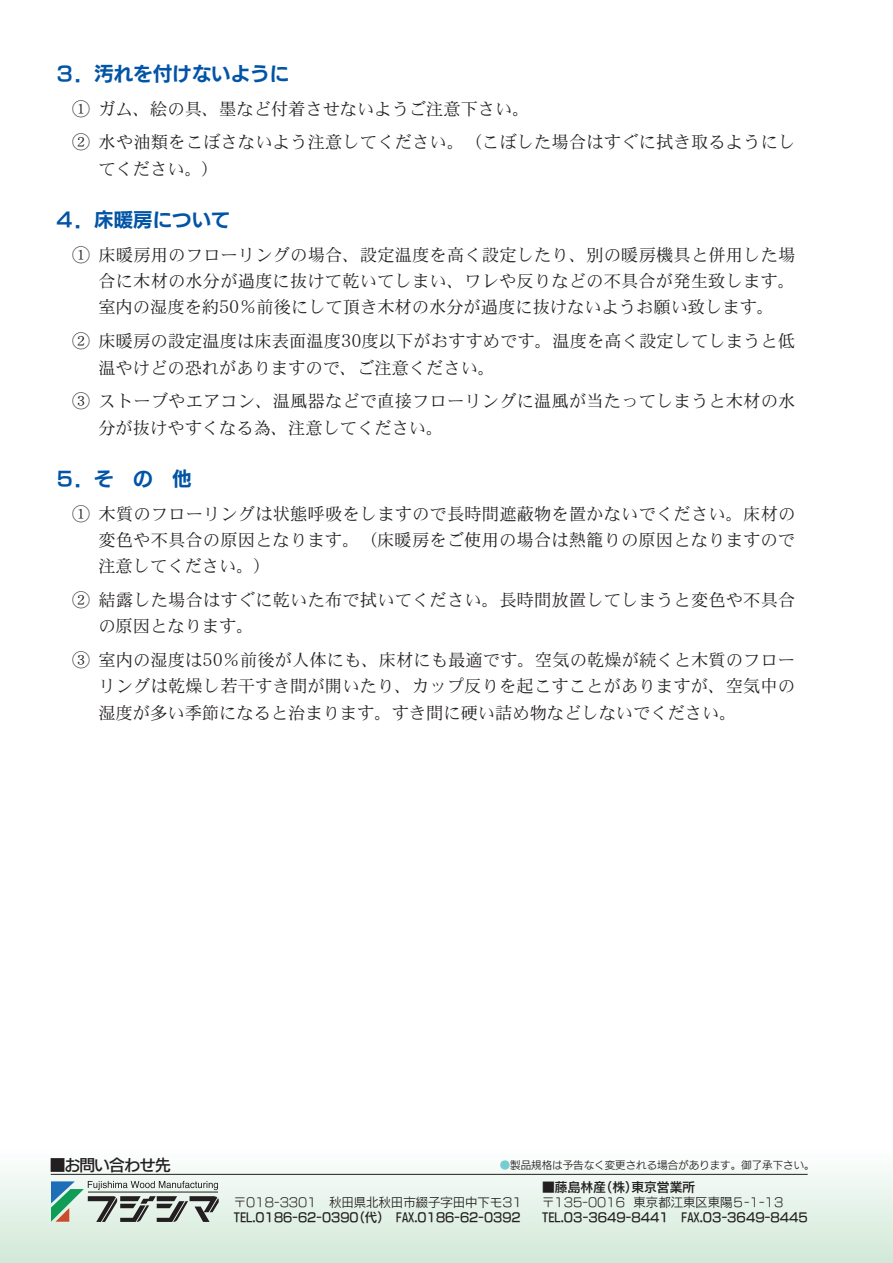
<style>
.page{position:relative;width:893px;height:1263px;background:#fff}
.page>*{position:absolute;margin:0;border:0;box-sizing:border-box;transform-origin:0 0}
.t1{font:19.5px "New Rodin Pro B";color:#0154a6}
.t2{font:17.25px/26.2px "DFHS Mincho R Pro 5 W3";letter-spacing:.005em;color:#231f20}
.t3{font:15.75px "New Rodin Pro DB";letter-spacing:-.035em;color:#231f20}
.t4{font:12.75px "New Rodin Pro DB";color:#231f20}
.t5{font:12.3px "New Rodin Pro DB";color:#231f20}
.t6{font:12.3px "New Rodin Pro M";color:#231f20}
.t7{font:10.5px "New Rodin Pro M";color:#231f20}
.s1{color:#77ccd0}
</style>
<div class="page">
<div style="left:0;top:1148px;width:893px;height:115px;background:linear-gradient(to bottom,#fdfffe,#d1e8d7)"></div>
<hr style="left:51px;top:1174px;width:757px;height:1px;background:#231f20">
<svg style="left:51px;top:1181px;width:168px;height:41px"></svg>
<p class="t1" style="left:55px;top:57px;width:236px">３．汚れを付けないように</p>
<p class="t2" style="left:73px;top:92px;width:724px;line-height:33.8px">① ガム、絵の具、墨など付着させないようご注意下さい。<br>② 水や油類をこぼさないよう注意してください。（こぼした場合はすぐに拭き取るようにし</p>
<p class="t2" style="left:98px;top:155px;width:122px">てください。）</p>
<p class="t1" style="left:55px;top:203px;width:177px">４．床暖房について</p>
<p class="t2" style="left:98px;top:242px;width:698px;text-align:justify;text-indent:-26px">① 床暖房用のフローリングの場合、設定温度を高く設定したり、別の暖房機具と併用した場合に木材の水分が過度に抜けて乾いてしまい、ワレや反りなどの不具合が発生致します。室内の湿度を約50％前後にして頂き木材の水分が過度に抜けないようお願い致します。</p>
<p class="t2" style="left:98px;top:328px;width:698px;text-indent:-26px">② 床暖房の設定温度は床表面温度30度以下がおすすめです。温度を高く設定してしまうと低温やけどの恐れがありますので、ご注意ください。</p>
<p class="t2" style="left:98px;top:388px;width:698px;text-indent:-26px">③ ストーブやエアコン、温風器などで直接フローリングに温風が当たってしまうと木材の水分が抜けやすくなる為、注意してください。</p>
<p class="t1" style="left:55px;top:462px;width:138px">５．そ　の　他</p>
<p class="t2" style="left:98px;top:500px;width:698px;text-align:justify;text-indent:-26px">① 木質のフローリングは状態呼吸をしますので長時間遮蔽物を置かないでください。床材の変色や不具合の原因となります。（床暖房をご使用の場合は熱籠りの原因となりますので注意してください。）</p>
<p class="t2" style="left:98px;top:587px;width:698px;text-indent:-26px">② 結露した場合はすぐに乾いた布で拭いてください。長時間放置してしまうと変色や不具合の原因となります。</p>
<p class="t2" style="left:98px;top:647px;width:698px;text-align:justify;text-indent:-26px">③ 室内の湿度は50％前後が人体にも、床材にも最適です。空気の乾燥が続くと木質のフローリングは乾燥し若干すき間が開いたり、カップ反りを起こすことがありますが、空気中の湿度が多い季節になると治まります。すき間に硬い詰め物などしないでください。</p>
<p class="t3" style="left:50px;top:1151px;width:123px">■お問い合わせ先</p>
<p class="t7" style="left:500px;top:1156px;width:316px"><span class="s1">●</span>製品規格は予告なく変更される場合があります。御了承下さい。</p>
<p class="t4" style="left:542px;top:1176px;width:154px">■藤島林産（株）東京営業所</p>
<p class="t6" style="left:542px;top:1191px;width:243px">〒135‐0016 東京都江東区東陽５‐1‐13</p>
<p class="t5" style="left:542px;top:1206px;width:267px">TEL.03‐3649‐8441 FAX.03‐3649‐8445</p>
<p class="t6" style="left:234px;top:1191px;width:290px">〒018‐3301　秋田県北秋田市綴子字田中下モ31</p>
<p class="t5" style="left:234px;top:1206px;width:288px">TEL.0186‐62‐0390（代）　FAX.0186‐62‐0392</p>
</div>
